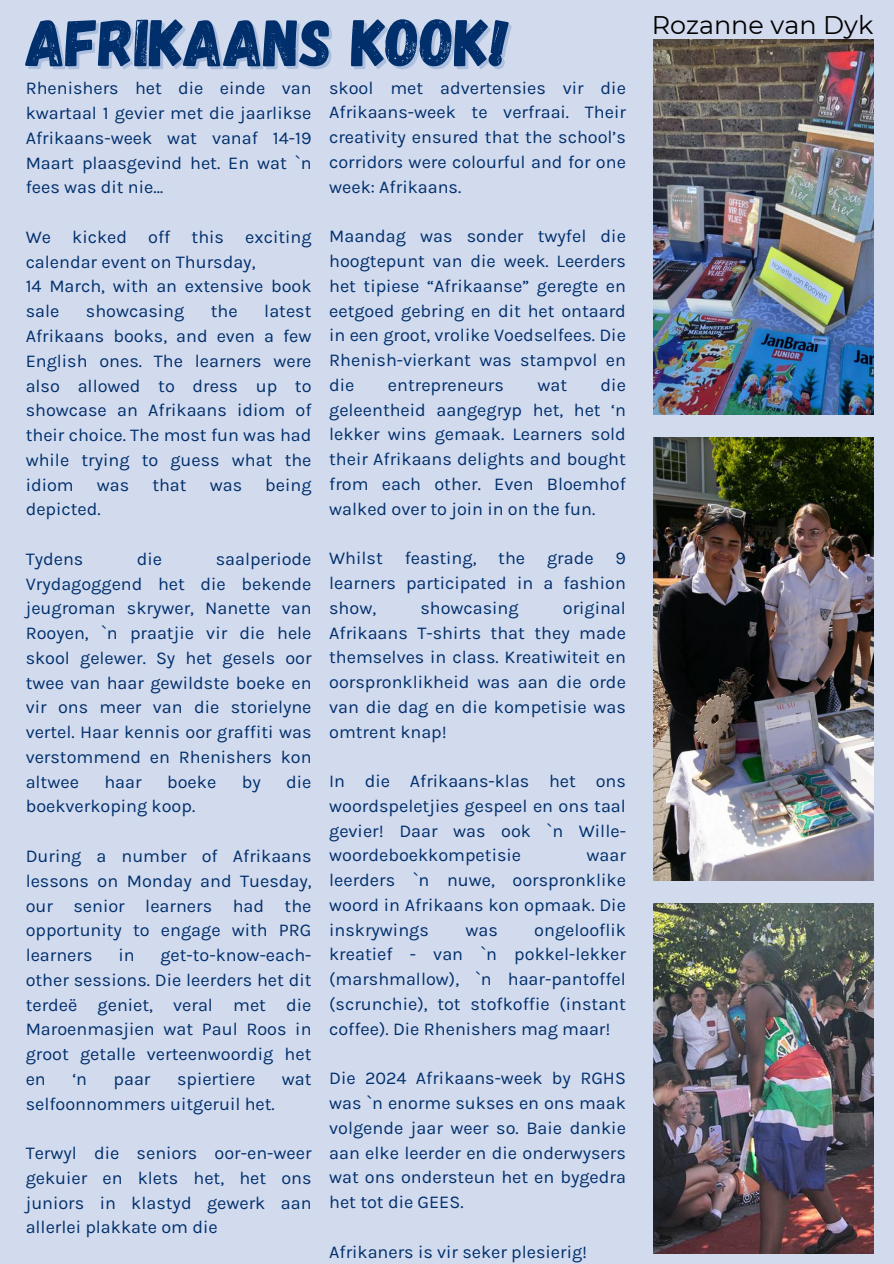
<style>
.page{position:relative;width:894px;height:1264px;background:#fff}
.page>*{position:absolute;margin:0;border:0;box-sizing:border-box;transform-origin:0 0}
.t1{font:66.45px "Gagalin";color:#002f6c}
.t2{font:25.5px "Montserrat";color:#000}
.t3{font:18px/24.8px "Karla";color:#002f6c;text-align:justify}
</style>
<div class="page">
<div style="left:0;top:0;width:893px;height:1263px;background:#d2daed"></div>
<img style="left:653px;top:40px;width:219px;height:374px">
<img style="left:653px;top:437px;width:219px;height:443px">
<img style="left:653px;top:903px;width:219px;height:350px">
<h1 class="t1" style="left:26px;top:-1px;width:485px">AFRIKAANS KOOK!</h1>
<h2 class="t2" style="left:651px;top:9px;width:223px">Rozanne van Dyk</h2>
<p class="t3" style="left:26px;top:76px;width:287px">Rhenishers het die einde van kwartaal 1 gevier met die jaarlikse Afrikaans-week wat vanaf 14-19<br>Maart plaasgevind het. En wat `n fees was dit nie…</p>
<p class="t3" style="left:26px;top:224px;width:287px;text-align:left">We kicked off this exciting calendar event on Thursday,<br>14 March, with an extensive book sale</p>
<p class="t3" style="left:86px;top:299px;width:100px">showcasing</p>
<p class="t3" style="left:211px;top:299px;width:28px">the</p>
<p class="t3" style="left:26px;top:299px;width:287px;text-indent:238px">latest Afrikaans books, and even a few English ones. The learners were also allowed to dress up to showcase an Afrikaans idiom of their choice. The most fun was had while trying to guess what the idiom</p>
<p class="t3" style="left:97px;top:472px;width:34px">was</p>
<p class="t3" style="left:152px;top:472px;width:36px">that</p>
<p class="t3" style="left:210px;top:472px;width:34px">was</p>
<p class="t3" style="left:265px;top:472px;width:48px">being</p>
<p class="t3" style="left:26px;top:497px;width:76px">depicted.</p>
<p class="t3" style="left:26px;top:546px;width:59px">Tydens</p>
<p class="t3" style="left:137px;top:546px;width:27px">die</p>
<p class="t3" style="left:26px;top:546px;width:287px;text-indent:190px">saalperiode Vrydagoggend het die bekende jeugroman skrywer, Nanette van Rooyen, `n praatjie vir die hele skool gelewer. Sy het gesels oor twee van haar gewildste boeke en vir ons meer van die storielyne vertel. Haar kennis oor graffiti was verstommend en Rhenishers kon altwee</p>
<p class="t3" style="left:104px;top:769px;width:39px">haar</p>
<p class="t3" style="left:167px;top:769px;width:51px">boeke</p>
<p class="t3" style="left:242px;top:769px;width:21px">by</p>
<p class="t3" style="left:286px;top:769px;width:27px">die</p>
<p class="t3" style="left:26px;top:794px;width:171px">boekverkoping koop.</p>
<p class="t3" style="left:26px;top:843px;width:287px">During a number of Afrikaans lessons on Monday and Tuesday, our senior learners had the opportunity to engage with PRG learners</p>
<p class="t3" style="left:118px;top:942px;width:18px">in</p>
<p class="t3" style="left:26px;top:942px;width:287px;text-indent:135px">get-to-know-each&shy;other sessions. Die leerders het dit terdeë geniet, veral met die Maroenmasjien wat Paul Roos in groot getalle verteenwoordig het en</p>
<p class="t3" style="left:72px;top:1066px;width:16px">‘n</p>
<p class="t3" style="left:113px;top:1066px;width:38px">paar</p>
<p class="t3" style="left:177px;top:1066px;width:80px">spiertiere</p>
<p class="t3" style="left:282px;top:1066px;width:31px">wat</p>
<p class="t3" style="left:26px;top:1091px;width:250px">selfoonnommers uitgeruil het.</p>
<p class="t3" style="left:26px;top:1140px;width:287px">Terwyl die seniors oor-en-weer gekuier en klets het, het ons juniors in klastyd gewerk aan allerlei plakkate om die</p>
<p class="t3" style="left:329px;top:75px;width:298px">skool met advertensies vir die Afrikaans-week te verfraai. Their creativity ensured that the school’s corridors were colourful and for one week: Afrikaans.</p>
<p class="t3" style="left:329px;top:224px;width:298px">Maandag was sonder twyfel die hoogtepunt van die week. Leerders het tipiese “Afrikaanse” geregte en eetgoed gebring en dit het ontaard in een groot, vrolike Voedselfees. Die Rhenish-vierkant was stampvol en die</p>
<p class="t3" style="left:329px;top:372px;width:298px;text-indent:271px">die geleentheid aangegryp het, het ‘n lekker wins gemaak. Learners sold their Afrikaans delights and bought from each other. Even Bloemhof walked over to join in on the fun.</p>
<p class="t3" style="left:329px;top:546px;width:298px">Whilst feasting, the grade 9 learners participated in a fashion show,</p>
<p class="t3" style="left:388px;top:372px;width:117px">entrepreneurs</p>
<p class="t3" style="left:537px;top:372px;width:31px">wat</p>
<p class="t3" style="left:329px;top:595px;width:298px;text-indent:233px">original Afrikaans T-shirts that they made themselves in class. Kreatiwiteit en oorspronklikheid was aan die orde van die dag en die kompetisie was omtrent knap!</p>
<p class="t3" style="left:329px;top:768px;width:298px">In die Afrikaans-klas het ons woordspeletjies gespeel en ons taal gevier! Daar was ook `n Wille&shy;woordeboekkompetisie</p>
<p class="t3" style="left:420px;top:595px;width:100px">showcasing</p>
<p class="t3" style="left:329px;top:843px;width:298px;text-indent:257px">waar leerders `n nuwe, oorspronklike woord in Afrikaans kon opmaak. Die inskrywings</p>
<p class="t3" style="left:329px;top:917px;width:298px;text-indent:205px">ongelooflik kreatief - van `n pokkel-lekker (marshmallow), `n haar-pantoffel (scrunchie), tot stofkoffie (instant coffee). Die Rhenishers mag maar!</p>
<p class="t3" style="left:329px;top:1065px;width:298px">Die 2024 Afrikaans-week by RGHS was `n enorme sukses en ons maak volgende jaar weer so. Baie dankie aan elke leerder en die onderwysers wat ons ondersteun het en bygedra het tot die GEES.</p>
<p class="t3" style="left:329px;top:1239px;width:259px">Afrikaners is vir seker plesierig!</p>
<p class="t3" style="left:465px;top:917px;width:34px">was</p>
</div>
